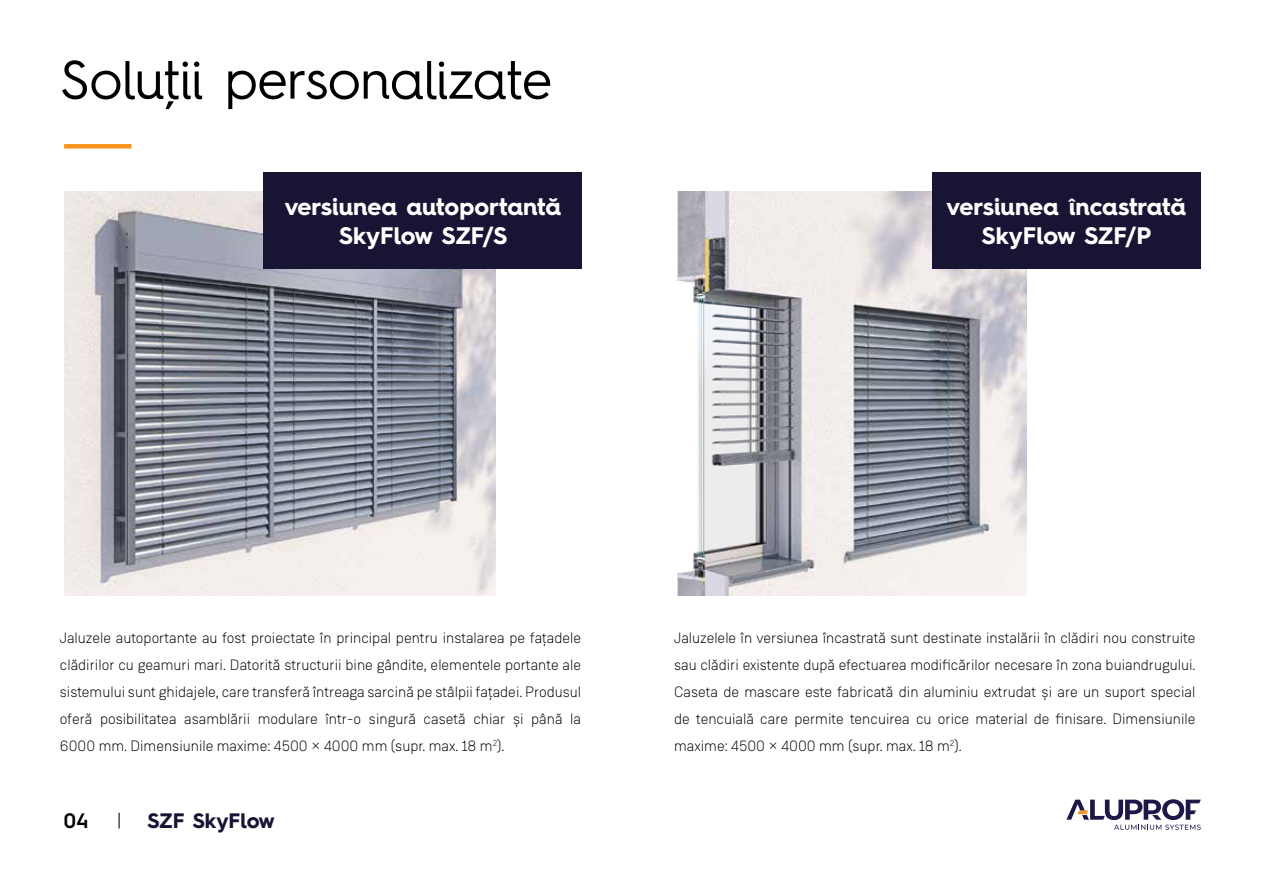
<style>
.page{position:relative;width:1263px;height:893px;background:#fff}
.page>*{position:absolute;margin:0;border:0;box-sizing:border-box;transform-origin:0 0}
.t1{font:54px "Hurme Geometric Sans 4";color:#000}
.t2{font:700 24px/28.8px "Hurme Geometric Sans 4";color:#fff;text-align:center}
.t3{font:700 21px "Hurme Geometric Sans 4";color:#181434}
.t4{font:600 21px "Hurme Geometric Sans 4";color:#000}
.t5{font:300 15px/27px "Weissenhof Grotesk";color:#000;text-align:justify}
.s1{font-weight:300;color:#000}
</style>
<div class="page">
<svg style="left:1066px;top:799px;width:135px;height:31px"></svg>
<img style="left:678px;top:191px;width:348px;height:404px">
<img style="left:64px;top:191px;width:431px;height:404px">
<div style="left:64px;top:144px;width:67px;height:5px;background:#f7941e"></div>
<div style="left:932px;top:172px;width:269px;height:97px;background:#181434"></div>
<div style="left:263px;top:172px;width:319px;height:97px;background:#181434"></div>
<h1 class="t1" style="left:60px;top:42px;width:493px">Soluţii personalizate</h1>
<h2 class="t2" style="left:285px;top:192px;width:278px">versiunea autoportantă<br>SkyFlow SZF/S</h2>
<h2 class="t2" style="left:946px;top:192px;width:241px">versiunea încastrată<br>SkyFlow SZF/P</h2>
<p class="t5" style="left:60px;top:624px;width:523px">Jaluzele autoportante au fost proiectate în principal pentru instalarea pe faţadele clădirilor cu geamuri mari. Datorită structurii bine gândite, elementele portante ale sistemului sunt ghidajele, care transferă întreaga sarcină pe stâlpii fațadei. Produsul oferă posibilitatea asamblării modulare într-o singură casetă chiar și până la 6000 mm. Dimensiunile maxime: 4500 × 4000 mm (supr. max. 18 m<sup>2</sup>).</p>
<h3 class="t4" style="left:64px;top:806px;width:26px">04</h3>
<h3 class="t3" style="left:117px;top:806px;width:159px"><span class="s1">|</span> SZF SkyFlow</h3>
<p class="t5" style="left:674px;top:624px;width:523px">Jaluzelele în versiunea încastrată sunt destinate instalării în clădiri nou construite sau clădiri existente după efectuarea modificărilor necesare în zona buiandrugului.<br>Caseta de mascare este fabricată din aluminiu extrudat și are un suport special de tencuială care permite tencuirea cu orice material de finisare. Dimensiunile maxime: 4500 × 4000 mm (supr. max. 18 m<sup>2</sup>).</p>
</div>
